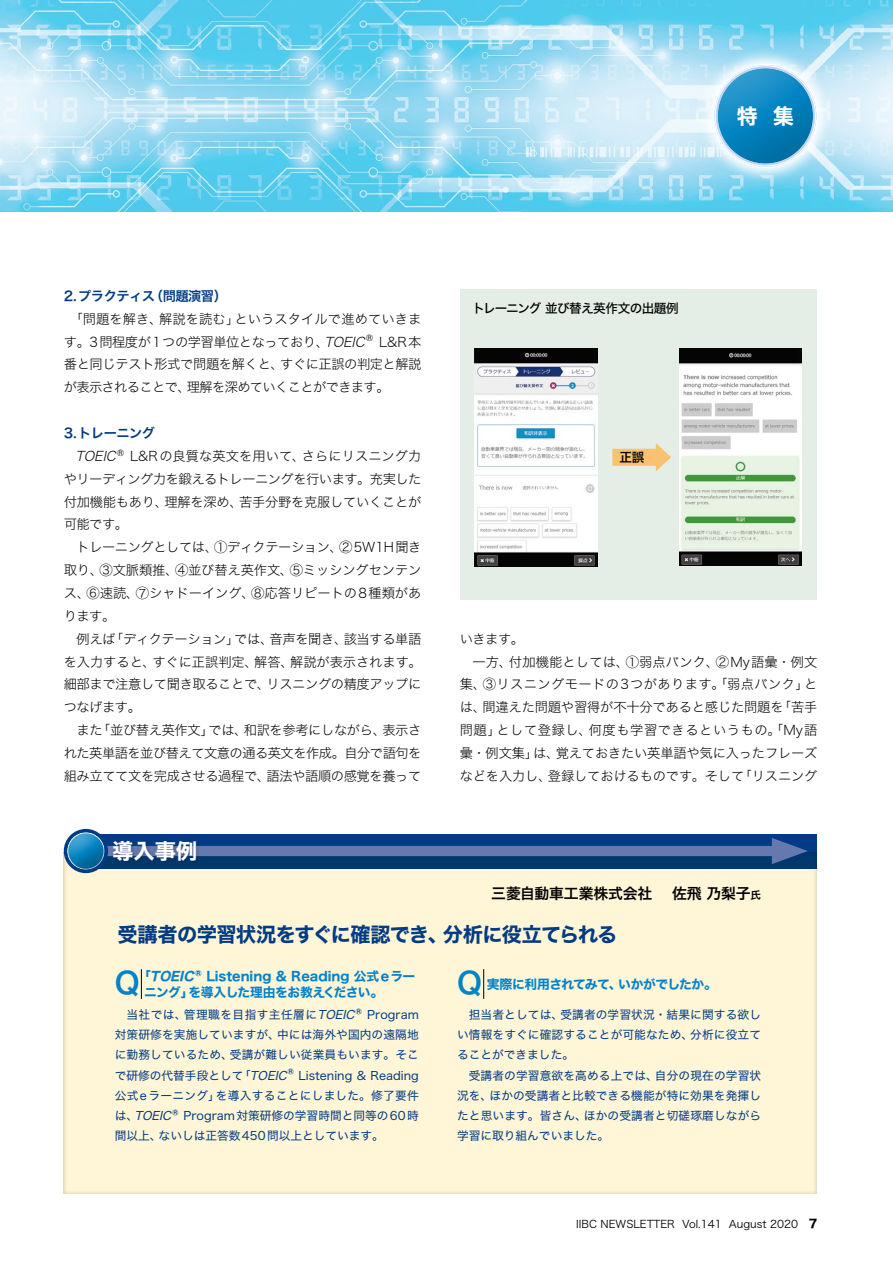
<style>
.page{position:relative;width:893px;height:1263px;background:#fff}
.page>*{position:absolute;margin:0;border:0;box-sizing:border-box;transform-origin:0 0}
.t1{font:29.7px "Hira Kaku Std N W6";color:#0081cc}
.t2{font:29.7px "Hira Kaku Std N W6";color:#0084c3}
.t3{font:21.3px "Hira Kaku Std N W7";color:#fff}
.t4{font:20.85px "Hira Kaku Std N W7";color:#fff}
.t5{font:20.25px "Hira Kaku Std N W7";letter-spacing:-.035em;color:#003b83}
.t6{font:14.85px "Hira Kaku Std N W6";letter-spacing:-.01em;color:#000}
.t7{font:13.35px/22.8px "Hira Kaku Std N W2";letter-spacing:-.015em;color:#000;text-align:justify}
.t8{font:13.35px "Hira Kaku Std N W2";letter-spacing:.025em;color:#000}
.t9{font:13.35px "Hira Kaku Std N W2";letter-spacing:.04em;color:#000}
.t10{font:13.35px "Hira Kaku Std N W2";letter-spacing:.01em;color:#000}
.t11{font:13.35px "Hira Kaku Std N W6";letter-spacing:-.04em;color:#003b83}
.t12{font:12.75px "Hira Kaku Std N W7";color:#0081cc}
.t13{font:12.75px "Hira Kaku Std N W7";letter-spacing:-.05em;color:#0081cc}
.t14{font:12.75px "Hira Kaku Std N W7";letter-spacing:-.02em;color:#0081cc}
.t15{font:12.75px "Hira Kaku Std N W5";letter-spacing:-.055em;color:#000}
.t16{font:12.75px "Hira Kaku Std N W6";color:#000}
.t17{font:11.7px/20.2px "Hira Kaku Std N W4";letter-spacing:.01em;color:#003b83;text-align:justify}
.t18{font:10.65px "Hira Kaku Std N W3";color:#000}
.s1{font-style:italic}
.s2{font-size:10.65px}
.s3{font-family:"Hira Kaku Std N W7";font-size:11.7px}
</style>
<div class="page">
<img style="left:0;top:0;width:893px;height:211px">
<svg style="left:697px;top:47px;width:137px;height:138px;background:#bae4f5"></svg>
<div style="left:717px;top:68px;width:98px;height:74px;background:#fff;opacity:.5"></div>
<div style="left:717px;top:81px;width:98px;height:84px;background:#000;opacity:.4"></div>
<div style="left:63px;top:850px;width:756px;height:345px;background:#fff5d7"></div>
<hr style="left:141px;top:969px;width:1px;height:30px;background:#000">
<hr style="left:483px;top:969px;width:1px;height:30px;background:#000">
<div style="left:460px;top:289px;width:356px;height:311px;background:#e4eee6"></div>
<img style="left:475px;top:349px;width:123px;height:217px">
<img style="left:680px;top:349px;width:121px;height:217px">
<div style="left:612px;top:449px;width:50px;height:17px;background:#f9c270"></div>
<svg style="left:656px;top:443px;width:15px;height:28px"></svg>
<div style="left:78px;top:834px;width:739px;height:34px;background:linear-gradient(to right,#013a7a,#013a77)"></div>
<div style="left:85px;top:846px;width:702px;height:10px;background:#6579ae"></div>
<svg style="left:772px;top:838px;width:36px;height:26px"></svg>
<div style="left:64px;top:829px;width:44px;height:44px;background:#003b83;border-radius:50%"></div>
<div style="left:67px;top:831px;width:40px;height:30px;background:#fff;opacity:.5"></div>
<div style="left:67px;top:836px;width:40px;height:35px;background:#000;opacity:.4"></div>
<div style="left:111px;top:839px;width:89px;height:27px;background:#000;opacity:.25"></div>
<h3 class="t4" style="left:737px;top:100px;width:59px">特 集</h3>
<p class="t11" style="left:64px;top:286px;width:165px">2.プラクティス（問題演習）</p>
<p class="t7" style="left:64px;top:307px;width:359px;text-indent:6px">「問題を解き、解説を読む」というスタイルで進めていきます。3問程度が1つの学習単位となっており、<span class="s1">TOEIC</span>® L&amp;R本番と同じテスト形式で問題を解くと、すぐに正誤の判定と解説が表示されることで、理解を深めていくことができます。</p>
<p class="t11" style="left:64px;top:423px;width:93px">3.トレーニング</p>
<p class="t7" style="left:64px;top:444px;width:359px;text-indent:12px"><span class="s1">TOEIC</span>® L&amp;Rの良質な英文を用いて、さらにリスニング力やリーディング力を鍛えるトレーニングを行います。充実した付加機能もあり、理解を深め、苦手分野を克服していくことが可能です。</p>
<p class="t7" style="left:64px;top:535px;width:359px;text-indent:13px">トレーニングとしては、①ディクテーション、②5W1H聞き取り、③文脈類推、④並び替え英作文、⑤ミッシングセンテンス、⑥速読、⑦シャドーイング、⑧応答リピートの8種類があります。</p>
<p class="t7" style="left:64px;top:627px;width:360px;text-indent:13px">例えば「ディクテーション」では、音声を聞き、該当する単語を入力すると、すぐに正誤判定、解答、解説が表示されます。細部まで注意して聞き取ることで、リスニングの精度アップにつなげます。</p>
<p class="t7" style="left:64px;top:718px;width:359px;text-indent:13px">また「並び替え英作文」では、和訳を参考にしながら、表示された英単語を並び替えて文意の通る英文を作成。自分で語句を組み立てて文を完成させる過程で、語法や語順の感覚を養って</p>
<h2 class="t3" style="left:112px;top:834px;width:87px">導入事例</h2>
<p class="t15" style="left:473px;top:299px;width:208px">トレーニング 並び替え英作文の出題例</p>
<p class="t16" style="left:619px;top:447px;width:27px">正誤</p>
<p class="t7" style="left:460px;top:627px;width:66px">いきます。</p>
<p class="t10" style="left:473px;top:651px;width:346px">一方、付加機能としては、①弱点バンク、②My語彙・例文</p>
<p class="t8" style="left:460px;top:674px;width:359px">集、③リスニングモードの3つがあります。「弱点バンク」と</p>
<p class="t7" style="left:460px;top:695px;width:359px">は、間違えた問題や習得が不十分であると感じた問題を「苦手</p>
<p class="t9" style="left:460px;top:720px;width:359px">問題」として登録し、何度も学習できるというもの。「My語</p>
<p class="t7" style="left:460px;top:741px;width:359px">彙・例文集」は、覚えておきたい英単語や気に入ったフレーズ</p>
<p class="t7" style="left:460px;top:764px;width:359px">などを入力し、登録しておけるものです。そして「リスニング</p>
<p class="t6" style="left:491px;top:882px;width:271px">三菱自動車工業株式会社　 佐飛 乃梨子<span class="s2">氏</span></p>
<h3 class="t5" style="left:117px;top:918px;width:501px">受講者の学習状況をすぐに確認でき、分析に役立てられる</h3>
<p class="t12" style="left:138px;top:966px;width:279px">「<span class="s1">TOEIC</span>® Listening &amp; Reading 公式eラー</p>
<h1 class="t1" style="left:115px;top:960px;width:26px">Q</h1>
<p class="t13" style="left:144px;top:982px;width:240px">ニング」を導入した理由をお教えください。</p>
<p class="t17" style="left:115px;top:1004px;width:306px;text-indent:12px">当社では、管理職を目指す主任層に<span class="s1">TOEIC</span>® Program対策研修を実施していますが、中には海外や国内の遠隔地に勤務しているため、受講が難しい従業員もいます。そこで研修の代替手段として「<span class="s1">TOEIC</span>® Listening &amp; Reading公式eラーニング」を導入することにしました。修了要件は、<span class="s1">TOEIC</span>® Program対策研修の学習時間と同等の60時間以上、ないしは正答数450問以上としています。</p>
<h1 class="t2" style="left:457px;top:960px;width:26px">Q</h1>
<p class="t14" style="left:487px;top:974px;width:232px">実際に利用されてみて、いかがでしたか。</p>
<p class="t17" style="left:457px;top:1004px;width:305px;text-indent:12px">担当者としては、受講者の学習状況・結果に関する欲しい情報をすぐに確認することが可能なため、分析に役立てることができました。</p>
<p class="t17" style="left:457px;top:1065px;width:306px;text-indent:12px">受講者の学習意欲を高める上では、自分の現在の学習状況を、ほかの受講者と比較できる機能が特に効果を発揮したと思います。皆さん、ほかの受講者と切磋琢磨しながら学習に取り組んでいました。</p>
<p class="t18" style="left:576px;top:1216px;width:243px">IIBC NEWSLETTER Vol.141 August 2020 <span class="s3">7</span></p>
</div>
